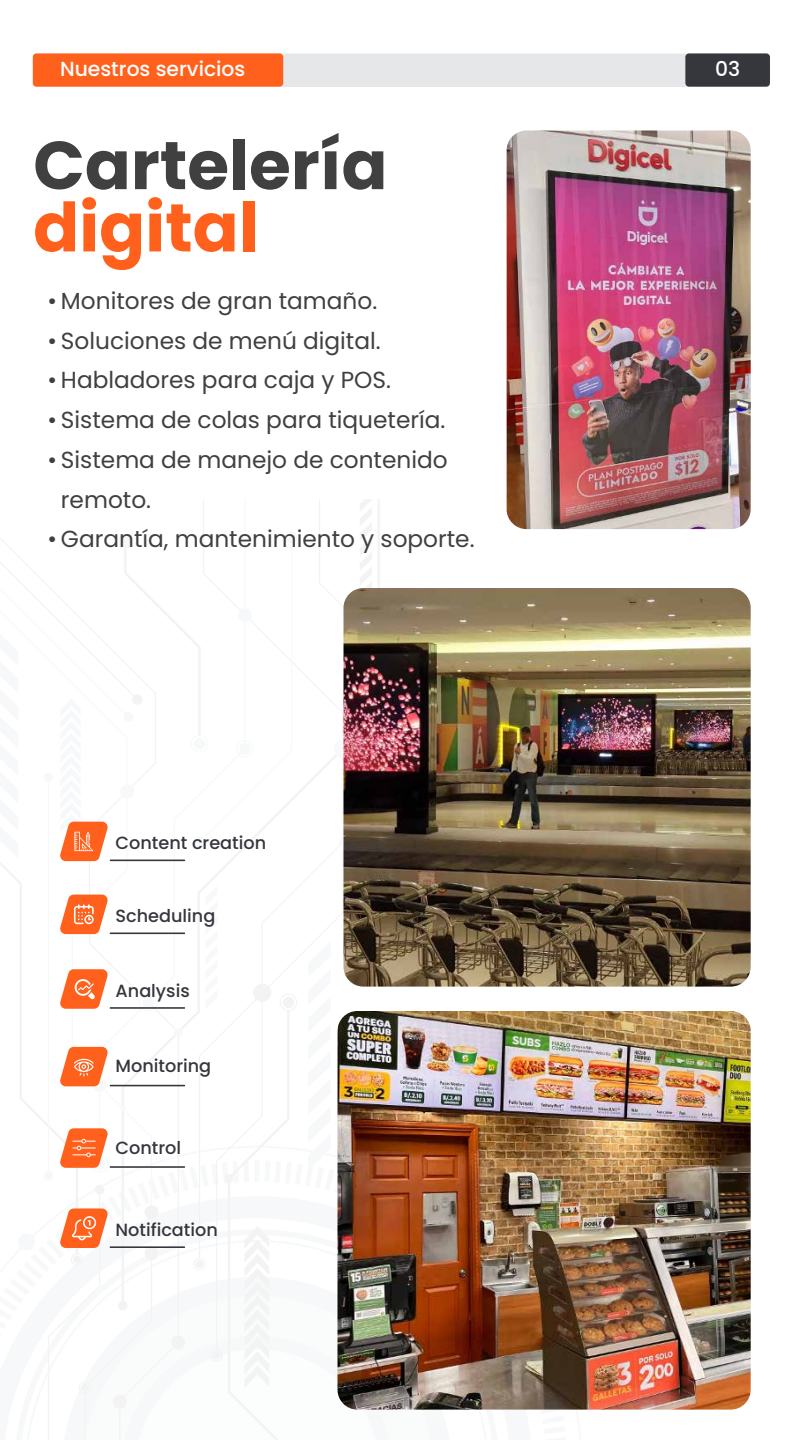
<style>
.page{position:relative;width:810px;height:1440px;background:#fff}
.page>*{position:absolute;margin:0;border:0;box-sizing:border-box;transform-origin:0 0}
.t1{font:700 67.72px "Poppins";color:#404041}
.t2{font:700 67.72px "Poppins";color:#ff611d}
.t3{font:23.25px/39.8px "Poppins";color:#404041}
.t4{font:500 20.33px "Poppins";color:#fff}
.t5{font:500 17.62px "Poppins";color:#36373d}
</style>
<div class="page">
<div style="left:33px;top:53px;width:737px;height:34px;background:#e6e7e8;border-radius:4px"></div>
<div style="left:33px;top:53px;width:250px;height:34px;background:#ff611d;border-radius:4px"></div>
<div style="left:685px;top:53px;width:85px;height:34px;background:#36373d;border-radius:4px"></div>
<img style="left:507px;top:130px;width:244px;height:399px">
<img style="left:567px;top:588px;width:184px;height:399px">
<img style="left:567px;top:1011px;width:184px;height:399px">
<img style="left:0;top:500px;width:567px;height:940px">
<p class="t4" style="left:60px;top:58px;width:187px">Nuestros servicios</p>
<p class="t4" style="left:715px;top:58px;width:27px">03</p>
<h1 class="t1" style="left:33px;top:126px;width:356px">Cartelería</h1>
<h1 class="t2" style="left:33px;top:188px;width:227px">digital</h1>
<p class="t3" style="left:47px;top:281px;width:331px">• Monitores de gran tamaño.</p>
<p class="t3" style="left:47px;top:321px;width:335px">• Soluciones de menú digital.</p>
<p class="t3" style="left:47px;top:361px;width:345px">• Habladores para caja y POS.</p>
<p class="t3" style="left:47px;top:400px;width:399px">• Sistema de colas para tiquetería.</p>
<p class="t3" style="left:61px;top:440px;width:388px;text-indent:-14px">• Sistema de manejo de contenido remoto.</p>
<p class="t3" style="left:47px;top:520px;width:429px">• Garantía, mantenimiento y soporte.</p>
<p class="t5" style="left:116px;top:833px;width:152px">Content creation</p>
<p class="t5" style="left:116px;top:906px;width:101px">Scheduling</p>
<p class="t5" style="left:116px;top:981px;width:76px">Analysis</p>
<p class="t5" style="left:116px;top:1055px;width:97px">Monitoring</p>
<p class="t5" style="left:116px;top:1137px;width:67px">Control</p>
<p class="t5" style="left:116px;top:1220px;width:104px">Notification</p>
</div>
